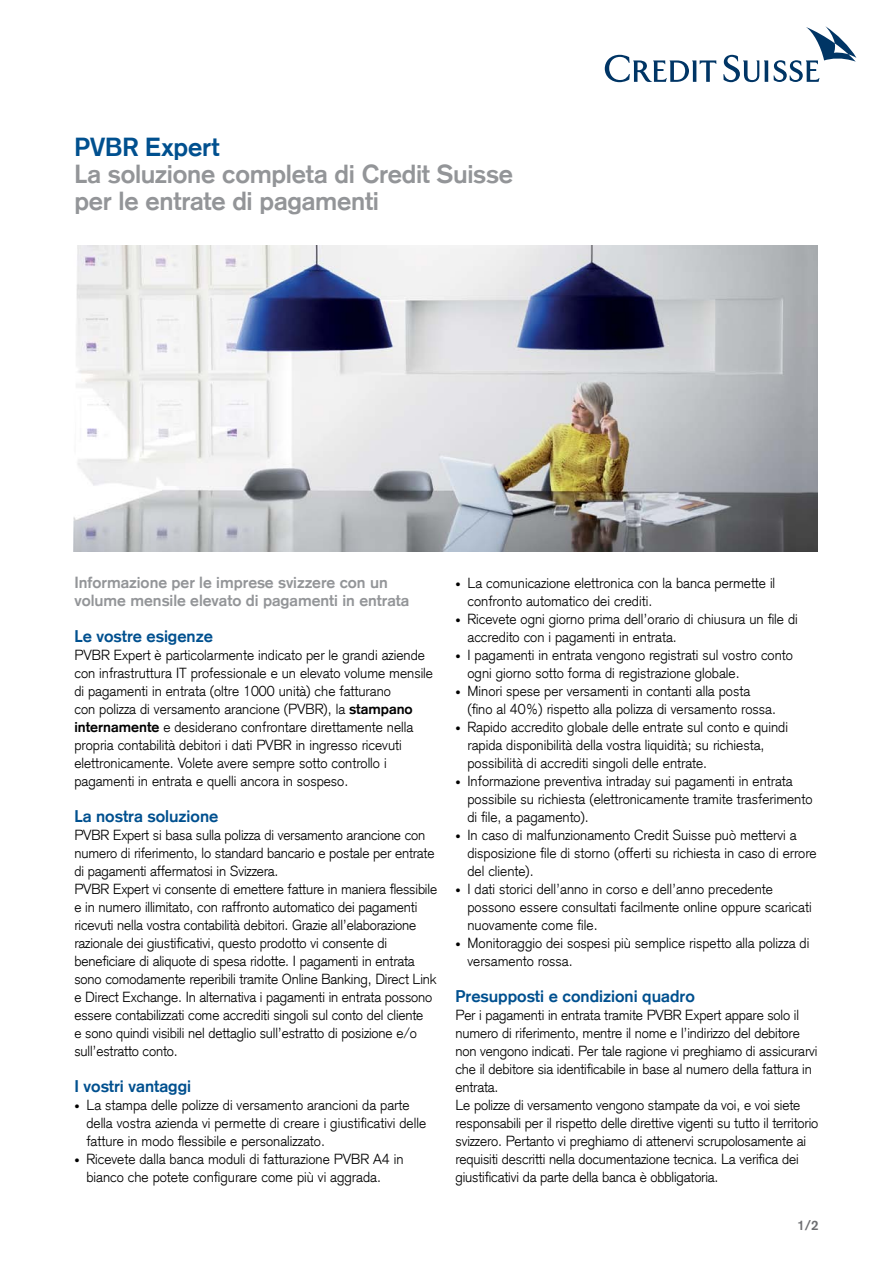
<style>
.page{position:relative;width:893px;height:1263px;background:#fff}
.page>*{position:absolute;margin:0;border:0;box-sizing:border-box;transform-origin:0 0}
.t1{font:700 25.5px/27px "Credit Suisse Type";letter-spacing:-.01em;color:#939598}
.t2{font:700 25.5px "Credit Suisse Type";color:#00508f}
.t3{font:700 16.5px "Credit Suisse Type";color:#00508f}
.t4{font:700 15.75px/18px "Credit Suisse Type";color:#939598}
.t5{font:300 14.25px/18px "Credit Suisse Type";color:#000}
.t6{font:700 13.5px "Credit Suisse Type";color:#6d6e71}
.s1{font-weight:700}
.s2{font-size:10.5px}
</style>
<div class="page">
<img style="left:73px;top:246px;width:744px;height:306px">
<svg style="left:605px;top:26px;width:251px;height:56px"></svg>
<h1 class="t2" style="left:74px;top:132px;width:146px">PVBR Expert</h1>
<h1 class="t1" style="left:74px;top:161px;width:440px">La soluzione completa di Credit Suisse per le entrate di pagamenti</h1>
<p class="t4" style="left:74px;top:574px;width:336px">Informazione per le imprese svizzere con un volume mensile elevato di pagamenti in entrata</p>
<p class="t3" style="left:74px;top:626px;width:140px">Le vostre esigenze</p>
<p class="t5" style="left:74px;top:646px;width:360px">PVBR Expert è particolarmente indicato per le grandi aziende con infrastruttura IT professionale e un elevato volume mensile di pagamenti in entrata (oltre 1000 unità) che fatturano<br>con polizza di versamento arancione (PVBR), la <span class="s1">stampano internamente</span> e desiderano confrontare direttamente nella propria contabilità debitori i dati PVBR in ingresso ricevuti elettronicamente. Volete avere sempre sotto controllo i pagamenti in entrata e quelli ancora in sospeso.</p>
<p class="t3" style="left:74px;top:806px;width:145px">La nostra soluzione</p>
<p class="t5" style="left:74px;top:826px;width:364px">PVBR Expert si basa sulla polizza di versamento arancione con numero di riferimento, lo standard bancario e postale per entrate di pagamenti affermatosi in Svizzera.<br>PVBR Expert vi consente di emettere fatture in maniera flessibile e in numero illimitato, con raffronto automatico dei pagamenti ricevuti nella vostra contabilità debitori. Grazie all’elaborazione razionale dei giustificativi, questo prodotto vi consente di beneficiare di aliquote di spesa ridotte. I pagamenti in entrata sono comodamente reperibili tramite Online Banking, Direct Link e Direct Exchange. In alternativa i pagamenti in entrata possono essere contabilizzati come accrediti singoli sul conto del cliente<br>e sono quindi visibili nel dettaglio sull’estratto di posizione e/o sull’estratto conto.</p>
<p class="t3" style="left:74px;top:1076px;width:118px">I vostri vantaggi</p>
<p class="t5" style="left:86px;top:1096px;width:341px;text-indent:-12px"><span class="s2">•</span> La stampa delle polizze di versamento arancioni da parte della vostra azienda vi permette di creare i giustificativi delle fatture in modo flessibile e personalizzato.</p>
<p class="t5" style="left:86px;top:1150px;width:319px;text-indent:-12px"><span class="s2">•</span> Ricevete dalla banca moduli di fatturazione PVBR A4 in bianco che potete configurare come più vi aggrada.</p>
<p class="t5" style="left:467px;top:574px;width:309px;text-indent:-12px"><span class="s2">•</span> La comunicazione elettronica con la banca permette il confronto automatico dei crediti.</p>
<p class="t5" style="left:467px;top:610px;width:332px;text-indent:-12px"><span class="s2">•</span> Ricevete ogni giorno prima dell’orario di chiusura un file di accredito con i pagamenti in entrata.</p>
<p class="t5" style="left:467px;top:646px;width:327px;text-indent:-12px"><span class="s2">•</span> I pagamenti in entrata vengono registrati sul vostro conto ogni giorno sotto forma di registrazione globale.</p>
<p class="t5" style="left:467px;top:682px;width:310px;text-indent:-12px"><span class="s2">•</span> Minori spese per versamenti in contanti alla posta (fino al 40%) rispetto alla polizza di versamento rossa.</p>
<p class="t5" style="left:467px;top:718px;width:322px;text-indent:-12px"><span class="s2">•</span> Rapido accredito globale delle entrate sul conto e quindi rapida disponibilità della vostra liquidità; su richiesta, possibilità di accrediti singoli delle entrate.</p>
<p class="t5" style="left:467px;top:772px;width:346px;text-indent:-12px"><span class="s2">•</span> Informazione preventiva intraday sui pagamenti in entrata possibile su richiesta (elettronicamente tramite trasferimento di file, a pagamento).</p>
<p class="t5" style="left:467px;top:826px;width:351px;text-indent:-12px"><span class="s2">•</span> In caso di malfunzionamento Credit Suisse può mettervi a disposizione file di storno (offerti su richiesta in caso di errore del cliente).</p>
<p class="t5" style="left:467px;top:880px;width:346px;text-indent:-12px"><span class="s2">•</span> I dati storici dell’anno in corso e dell’anno precedente possono essere consultati facilmente online oppure scaricati nuovamente come file.</p>
<p class="t5" style="left:467px;top:934px;width:343px;text-indent:-12px"><span class="s2">•</span> Monitoraggio dei sospesi più semplice rispetto alla polizza di versamento rossa.</p>
<p class="t3" style="left:455px;top:986px;width:241px">Presupposti e condizioni quadro</p>
<p class="t5" style="left:455px;top:1006px;width:364px">Per i pagamenti in entrata tramite PVBR Expert appare solo il numero di riferimento, mentre il nome e l’indirizzo del debitore non vengono indicati. Per tale ragione vi preghiamo di assicurarvi che il debitore sia identificabile in base al numero della fattura in entrata.<br>Le polizze di versamento vengono stampate da voi, e voi siete responsabili per il rispetto delle direttive vigenti su tutto il territorio svizzero. Pertanto vi preghiamo di attenervi scrupolosamente ai requisiti descritti nella documentazione tecnica. La verifica dei giustificativi da parte della banca è obbligatoria.</p>
<p class="t6" style="left:797px;top:1217px;width:23px">1/2</p>
</div>
